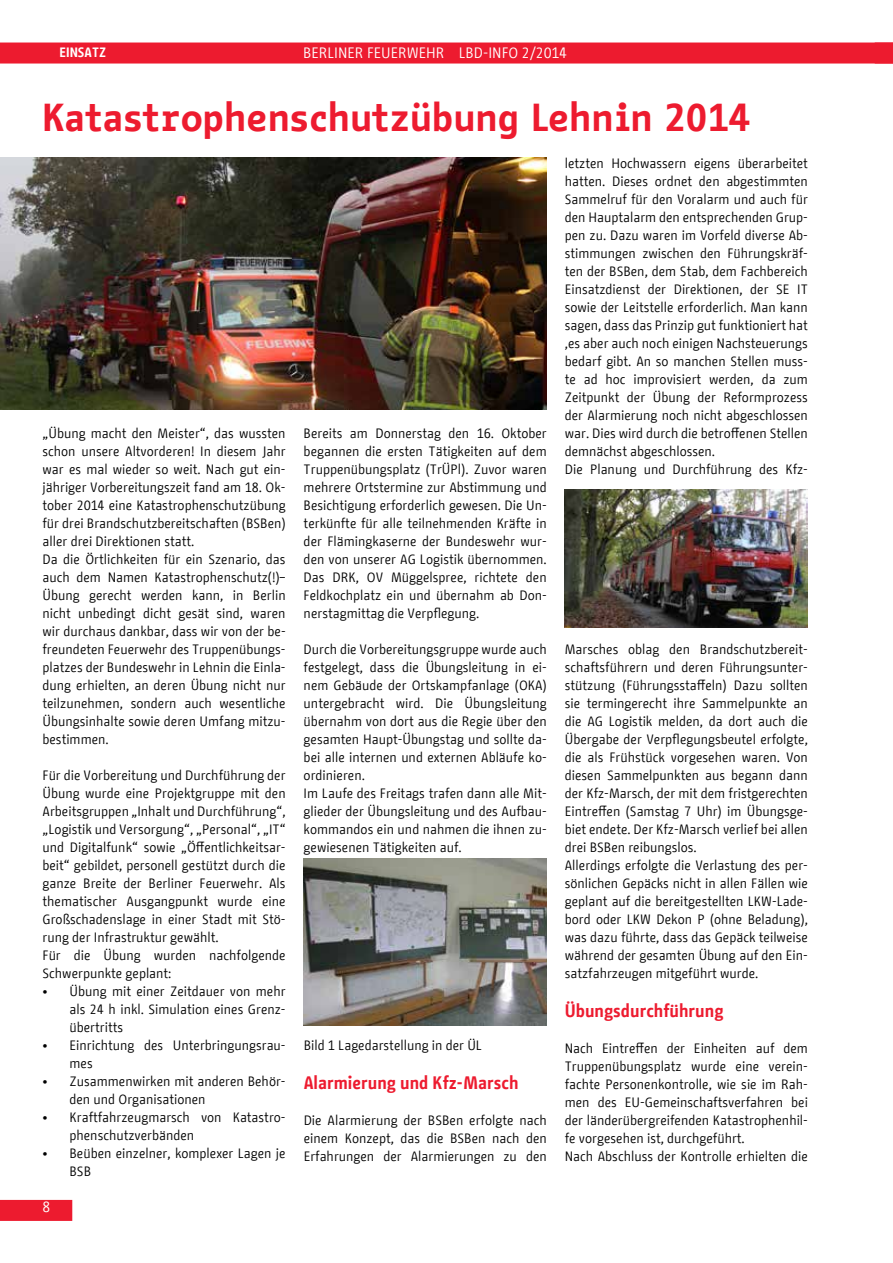
<style>
.page{position:relative;width:893px;height:1263px;background:#fff}
.page>*{position:absolute;margin:0;border:0;box-sizing:border-box;transform-origin:0 0}
.t1{font:700 39px "BMF Change Letter";color:#ed1b2f}
.t2{font:700 18px "BMF Change";color:#ed1b2f}
.t3{font:15px "BMF Change";color:#fff}
.t4{font:13.5px/18px "BMF Change";color:#000}
.t5{font:700 13.5px "BMF Change";color:#fff}
</style>
<div class="page">
<div style="left:0;top:1200px;width:62px;height:21px;background:#ed1b2f"></div>
<div style="left:0;top:43px;width:893px;height:21px;background:#ed1b2f"></div>
<img style="left:304px;top:859px;width:242px;height:166px">
<img style="left:0;top:158px;width:547px;height:251px">
<img style="left:565px;top:489px;width:243px;height:138px">
<p class="t5" style="left:60px;top:42px;width:47px">einsatz</p>
<p class="t3" style="left:303px;top:42px;width:265px">BERLINER FEUERWEHR LBD-INFO 2/2014</p>
<h1 class="t1" style="left:43px;top:91px;width:709px">Katastrophenschutzübung Lehnin 2014</h1>
<p class="t4" style="left:43px;top:424px;width:245px">„Übung macht den Meister“, das wussten schon unsere Altvorderen! In diesem Jahr war es mal wieder so weit. Nach gut ein&shy;jähriger Vorbereitungszeit fand am 18. Ok&shy;tober 2014 eine Katastrophenschutzübung für drei Brandschutzbereitschaften (BSBen) aller drei Direktionen statt.<br>Da die Örtlichkeiten für ein Szenario, das auch dem Namen Katastrophenschutz(!)– Übung gerecht werden kann, in Berlin nicht unbedingt dicht gesät sind, waren wir durchaus dankbar, dass wir von der be&shy;freundeten Feuerwehr des Truppenübungs&shy;platzes der Bundeswehr in Lehnin die Einla&shy;dung erhielten, an deren Übung nicht nur teilzunehmen, sondern auch wesentliche Übungsinhalte sowie deren Umfang mitzu&shy;bestimmen.</p>
<p class="t4" style="left:43px;top:766px;width:245px">Für die Vorbereitung und Durchführung der Übung wurde eine Projektgruppe mit den Arbeitsgruppen „Inhalt und Durchführung“, „Logistik und Versorgung“, „Personal“, „IT“ und Digitalfunk“ sowie „Öffentlichkeitsar&shy;beit“ gebildet, personell gestützt durch die ganze Breite der Berliner Feuerwehr. Als thematischer Ausgangpunkt wurde eine Großschadenslage in einer Stadt mit Stö&shy;rung der Infrastruktur gewählt.<br>Für die Übung wurden nachfolgende Schwerpunkte geplant:</p>
<p class="t4" style="left:70px;top:982px;width:218px;text-align:justify;text-indent:-27px">• Übung mit einer Zeitdauer von mehr als 24 h inkl. Simulation eines Grenz&shy;übertritts</p>
<p class="t4" style="left:70px;top:1036px;width:218px;text-indent:-27px">• Einrichtung des Unterbringungsrau&shy;mes</p>
<p class="t4" style="left:70px;top:1072px;width:218px;text-indent:-27px">• Zusammenwirken mit anderen Behör&shy;den und Organisationen</p>
<p class="t4" style="left:70px;top:1108px;width:218px;text-indent:-27px">• Kraftfahrzeugmarsch von Katastro&shy;phenschutzverbänden</p>
<p class="t4" style="left:70px;top:1144px;width:218px;text-indent:-27px">• Beüben einzelner, komplexer Lagen je<br>BSB</p>
<p class="t3" style="left:43px;top:1196px;width:9px">8</p>
<p class="t4" style="left:304px;top:424px;width:245px;text-align:justify">Bereits am Donnerstag den 16. Oktober begannen die ersten Tätigkeiten auf dem Truppenübungsplatz (TrÜPl). Zuvor waren mehrere Ortstermine zur Abstimmung und Besichtigung erforderlich gewesen. Die Un&shy;terkünfte für alle teilnehmenden Kräfte in der Flämingkaserne der Bundeswehr wur&shy;den von unserer AG Logistik übernommen.<br>Das DRK, OV Müggelspree, richtete den Feldkochplatz ein und übernahm ab Don&shy;nerstagmittag die Verpflegung.</p>
<p class="t4" style="left:304px;top:640px;width:245px">Durch die Vorbereitungsgruppe wurde auch festgelegt, dass die Übungsleitung in ei&shy;nem Gebäude der Ortskampfanlage (OKA) untergebracht wird. Die Übungsleitung übernahm von dort aus die Regie über den gesamten Haupt-Übungstag und sollte da&shy;bei alle internen und externen Abläufe ko&shy;ordinieren.<br>Im Laufe des Freitags trafen dann alle Mit&shy;glieder der Übungsleitung und des Aufbau&shy;kommandos ein und nahmen die ihnen zu&shy;gewiesenen Tätigkeiten auf.</p>
<p class="t4" style="left:304px;top:1037px;width:180px">Bild 1 Lagedarstellung in der ÜL</p>
<h2 class="t2" style="left:304px;top:1070px;width:216px">Alarmierung und Kfz-Marsch</h2>
<p class="t4" style="left:304px;top:1112px;width:245px;text-align:justify">Die Alarmierung der BSBen erfolgte nach einem Konzept, das die BSBen nach den Erfahrungen der Alarmierungen zu den</p>
<p class="t4" style="left:565px;top:155px;width:245px">letzten Hochwassern eigens überarbeitet hatten. Dieses ordnet den abgestimmten Sammelruf für den Voralarm und auch für den Hauptalarm den entsprechenden Grup&shy;pen zu. Dazu waren im Vorfeld diverse Ab&shy;stimmungen zwischen den Führungskräf&shy;ten der BSBen, dem Stab, dem Fachbereich Einsatzdienst der Direktionen, der SE IT sowie der Leitstelle erforderlich. Man kann sagen, dass das Prinzip gut funktioniert hat ,es aber auch noch einigen Nachsteuerungs bedarf gibt. An so manchen Stellen muss&shy;te ad hoc improvisiert werden, da zum Zeitpunkt der Übung der Reformprozess der Alarmierung noch nicht abgeschlossen war. Dies wird durch die betroffenen Stellen demnächst abgeschlossen.<br>Die Planung und Durchführung des Kfz-</p>
<p class="t4" style="left:565px;top:640px;width:245px">Marsches oblag den Brandschutzbereit&shy;schaftsführern und deren Führungsunter&shy;stützung (Führungsstaffeln) Dazu sollten sie termingerecht ihre Sammelpunkte an die AG Logistik melden, da dort auch die Übergabe der Verpflegungsbeutel erfolgte, die als Frühstück vorgesehen waren. Von diesen Sammelpunkten aus begann dann der Kfz-Marsch, der mit dem fristgerechten Eintreffen (Samstag 7 Uhr) im Übungsge&shy;biet endete. Der Kfz-Marsch verlief bei allen drei BSBen reibungslos.<br>Allerdings erfolgte die Verlastung des per&shy;sönlichen Gepäcks nicht in allen Fällen wie geplant auf die bereitgestellten LKW-Lade&shy;bord oder LKW Dekon P (ohne Beladung), was dazu führte, dass das Gepäck teilweise während der gesamten Übung auf den Ein&shy;satzfahrzeugen mitgeführt wurde.</p>
<h2 class="t2" style="left:565px;top:998px;width:160px">Übungsdurchführung</h2>
<p class="t4" style="left:565px;top:1040px;width:245px">Nach Eintreffen der Einheiten auf dem Truppenübungsplatz wurde eine verein&shy;fachte Personenkontrolle, wie sie im Rah&shy;men des EU-Gemeinschaftsverfahren bei der länderübergreifenden Katastrophenhil&shy;fe vorgesehen ist, durchgeführt.<br>Nach Abschluss der Kontrolle erhielten die</p>
</div>
